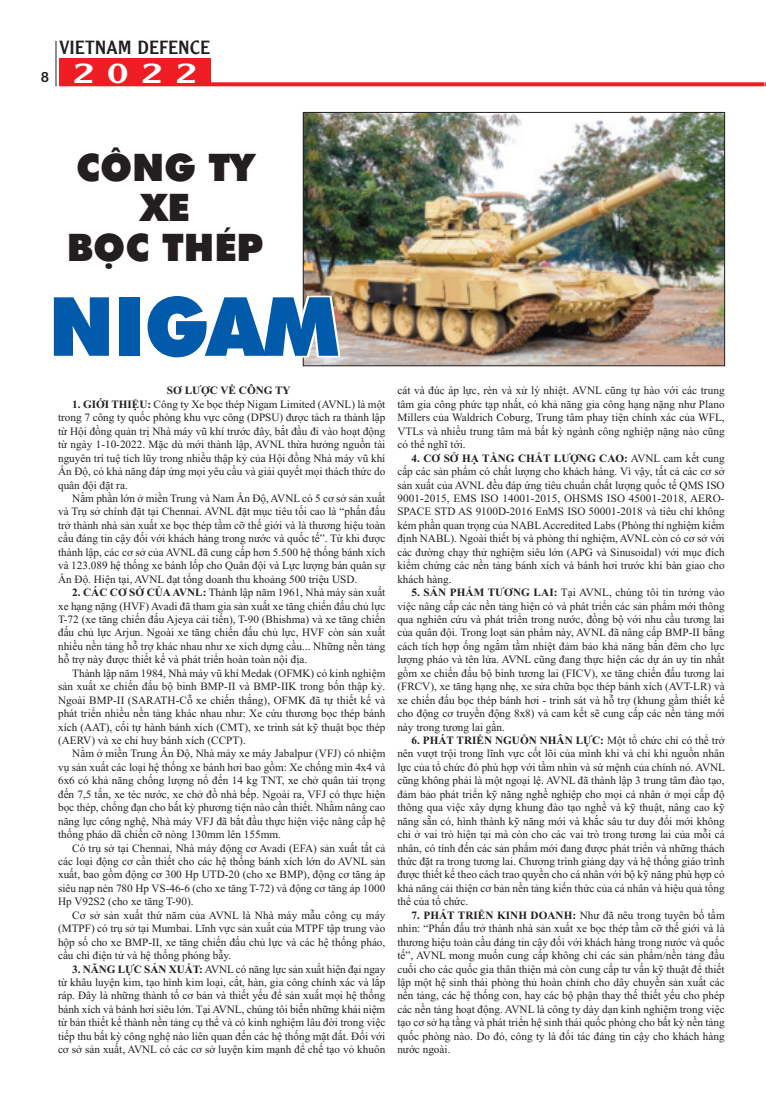
<style>
.page{position:relative;width:766px;height:1106px;background:#fff}
.page>*{position:absolute;margin:0;border:0;box-sizing:border-box;transform-origin:0 0}
.t1{font:81.7px "UTM Futura Extra";letter-spacing:-.005em;color:#015aaa;scale:.94 1}
.t2{font:38px/40px "UTM Futura Extra";letter-spacing:-.005em;color:#231f20;text-align:center}
.t3{font:30px "Vn Clearface Gothic 2";color:#fff;scale:1.47 1}
.t4{font:20px "Vn Clearface Gothic 2";color:#231f20;scale:1.04 1}
.t5{font:14px "Vn Arial Rounded Bold 2";color:#231f20}
.t6{font:11.2px/13.4px "Times New Roman";color:#231f20;text-align:justify}
.t7{font:700 11.2px "Times New Roman";color:#231f20}
.s1{font-weight:700}
</style>
<div class="page">
<svg style="left:210px;top:82px;width:554px;height:4px;background:#ef2e33"></svg>
<div style="left:59px;top:58px;width:151px;height:28px;background:#ee1d23"></div>
<hr style="left:56px;top:41px;width:1px;height:45px;background:#231f20">
<img style="left:305px;top:114px;width:417px;height:250px">
<div style="left:303px;top:112px;width:421px;height:254px;border:1px solid #231f20"></div>
<p class="t5" style="left:41px;top:69px;width:10px">8</p>
<h3 class="t4" style="left:59px;top:35px;width:146px">VIETNAM DEFENCE</h3>
<h3 class="t3" style="left:73px;top:55px;width:86px">2022</h3>
<h2 class="t2" style="left:67px;top:147px;width:198px">CÔNG TY<br>XE<br>BỌC THÉP</h2>
<h1 class="t1" style="left:49px;top:280px;width:310px">NIGAM</h1>
<p class="t7" style="left:167px;top:384px;width:125px">SƠ LƯỢC VỀ CÔNG TY</p>
<p class="t6" style="left:58px;top:397px;width:329px;text-indent:14px"><span class="s1">1. GIỚI THIỆU:</span> Công ty Xe bọc thép Nigam Limited (aVNL) là một trong 7 công ty quốc phòng khu vực công (dPSU) được tách ra thành lập từ Hội đồng quản trị Nhà máy vũ khí trước đây, bắt đầu đi vào hoạt động từ ngày 1-10-2022. Mặc dù mới thành lập, aVNL thừa hưởng nguồn tài nguyên trí tuệ tích lũy trong nhiều thập kỷ của Hội đồng Nhà máy vũ khí Ấn Độ, có khả năng đáp ứng mọi yêu cầu và giải quyết mọi thách thức do quân đội đặt ra.</p>
<p class="t6" style="left:58px;top:491px;width:329px;text-indent:14px">Nằm phần lớn ở miền Trung và Nam Ấn Độ, aVNL có 5 cơ sở sản xuất và Trụ sở chính đặt tại Chennai. aVNL đặt mục tiêu tối cao là “phấn đấu trở thành nhà sản xuất xe bọc thép tầm cỡ thế giới và là thương hiệu toàn cầu đáng tin cậy đối với khách hàng trong nước và quốc tế”. Từ khi được thành lập, các cơ sở của aVNL đã cung cấp hơn 5.500 hệ thống bánh xích và 123.089 hệ thống xe bánh lốp cho Quân đội và Lực lượng bán quân sự Ấn Độ. Hiện tại, aVNL đạt tổng doanh thu khoảng 500 triệu USd.</p>
<p class="t6" style="left:58px;top:585px;width:329px;text-indent:14px"><span class="s1">2. CÁC CƠ SỞ CỦAAVNL:</span> Thành lập năm 1961, Nhà máy sản xuất xe hạng nặng (HVF) avadi đã tham gia sản xuất xe tăng chiến đấu chủ lực T-72 (xe tăng chiến đấu ajeya cải tiến), T-90 (Bhishma) và xe tăng chiến đấu chủ lực arjun. Ngoài xe tăng chiến đấu chủ lực, HVF còn sản xuất nhiều nền tảng hỗ trợ khác nhau như xe xích dựng cầu... Những nền tảng hỗ trợ này được thiết kế và phát triển hoàn toàn nội địa.</p>
<p class="t6" style="left:58px;top:666px;width:329px;text-indent:14px">Thành lập năm 1984, Nhà máy vũ khí Medak (oFMK) có kinh nghiệm sản xuất xe chiến đấu bộ binh BMP-II và BMP-IIK trong bốn thập kỷ.<br>Ngoài BMP-II (SaRaTH-Cỗ xe chiến thắng), oFMK đã tự thiết kế và phát triển nhiều nền tảng khác nhau như: Xe cứu thương bọc thép bánh xích (aaT), cối tự hành bánh xích (CMT), xe trinh sát kỹ thuật bọc thép (aERV) và xe chỉ huy bánh xích (CCPT).</p>
<p class="t6" style="left:58px;top:747px;width:329px;text-indent:14px">Nằm ở miền Trung Ấn Độ, Nhà máy xe máy Jabalpur (VFJ) có nhiệm vụ sản xuất các loại hệ thống xe bánh hơi bao gồm: Xe chống mìn 4x4 và 6x6 có khả năng chống lượng nổ đến 14 kg TNT, xe chở quân tải trọng đến 7,5 tấn, xe téc nước, xe chở đồ nhà bếp. Ngoài ra, VFJ có thực hiện bọc thép, chống đạn cho bất kỳ phương tiện nào cần thiết. Nhằm nâng cao năng lực công nghệ, Nhà máy VFJ đã bắt đầu thực hiện việc nâng cấp hệ thống pháo dã chiến cỡ nòng 130mm lên 155mm.</p>
<p class="t6" style="left:58px;top:841px;width:329px;text-indent:14px">Có trụ sở tại Chennai, Nhà máy động cơ avadi (EFa) sản xuất tất cả các loại động cơ cần thiết cho các hệ thống bánh xích lớn do aVNL sản xuất, bao gồm động cơ 300 Hp UTd-20 (cho xe BMP), động cơ tăng áp siêu nạp nén 780 Hp VS-46-6 (cho xe tăng T-72) và động cơ tăng áp 1000<br>Hp V92S2 (cho xe tăng T-90).</p>
<p class="t6" style="left:58px;top:908px;width:329px;text-indent:14px">Cơ sở sản xuất thứ năm của aVNL là Nhà máy mẫu công cụ máy (MTPF) có trụ sở tại Mumbai. Lĩnh vực sản xuất của MTPF tập trung vào hộp số cho xe BMP-II, xe tăng chiến đấu chủ lực và các hệ thống pháo, cầu chì điện tử và hệ thống phóng bẫy.</p>
<p class="t6" style="left:58px;top:962px;width:329px;text-indent:14px"><span class="s1">3. NĂNG LỰC SẢN XUẤT:</span> aVNL có năng lực sản xuất hiện đại ngay từ khâu luyện kim, tạo hình kim loại, cắt, hàn, gia công chính xác và lắp ráp. Đây là những thành tố cơ bản và thiết yếu để sản xuất mọi hệ thống bánh xích và bánh hơi siêu lớn. Tại aVNL, chúng tôi biến những khái niệm từ bản thiết kế thành nền tảng cụ thể và có kinh nghiệm lâu đời trong việc tiếp thu bất kỳ công nghệ nào liên quan đến các hệ thống mặt đất. Đối với cơ sở sản xuất, aVNL có các cơ sở luyện kim mạnh để chế tạo vỏ khuôn</p>
<p class="t6" style="left:397px;top:384px;width:329px">cát và đúc áp lực, rèn và xử lý nhiệt. aVNL cũng tự hào với các trung tâm gia công phức tạp nhất, có khả năng gia công hạng nặng như Plano Millers của Waldrich Coburg, Trung tâm phay tiện chính xác của WFL, VTLs và nhiều trung tâm mà bất kỳ ngành công nghiệp nặng nào cũng có thể nghĩ tới.</p>
<p class="t6" style="left:397px;top:451px;width:329px;text-indent:14px"><span class="s1">4. CƠ SỞ HẠ TẦNG CHẤT LƯỢNG CAO:</span> aVNL cam kết cung cấp các sản phẩm có chất lượng cho khách hàng. Vì vậy, tất cả các cơ sở sản xuất của aVNL đều đáp ứng tiêu chuẩn chất lượng quốc tế QMS ISo 9001-2015, EMS ISo 14001-2015, oHSMS ISo 45001-2018, aERo-SPaCE STd aS 9100d-2016 EnMS ISo 50001-2018 và tiêu chí không kém phần quan trọng của NaBLaccredited Labs (Phòng thí nghiệm kiểm định NaBL). Ngoài thiết bị và phòng thí nghiệm, aVNL còn có cơ sở với các đường chạy thử nghiệm siêu lớn (aPg và Sinusoidal) với mục đích kiểm chứng các nền tảng bánh xích và bánh hơi trước khi bàn giao cho khách hàng.</p>
<p class="t6" style="left:397px;top:585px;width:329px;text-indent:14px"><span class="s1">5. SẢN PHẨM TƯƠNG LAI:</span> Tại aVNL, chúng tôi tin tưởng vào việc nâng cấp các nền tảng hiện có và phát triển các sản phẩm mới thông qua nghiên cứu và phát triển trong nước, đồng bộ với nhu cầu tương lai của quân đội. Trong loạt sản phẩm này, aVNL đã nâng cấp BMP-II bằng cách tích hợp ống ngắm tầm nhiệt đảm bảo khả năng bắn đêm cho lực lượng pháo và tên lửa. aVNL cũng đang thực hiện các dự án uy tín nhất gồm xe chiến đấu bộ binh tương lai (FICV), xe tăng chiến đấu tương lai (FRCV), xe tăng hạng nhẹ, xe sửa chữa bọc thép bánh xích (aVT-LR) và xe chiến đấu bọc thép bánh hơi - trinh sát và hỗ trợ (khung gầm thiết kế cho động cơ truyền động 8x8) và cam kết sẽ cung cấp các nền tảng mới này trong tương lai gần.</p>
<p class="t6" style="left:397px;top:733px;width:329px;text-indent:14px"><span class="s1">6. PHÁT TRIỂN NGUỒN NHÂN LỰC:</span> Một tổ chức chỉ có thể trở nên vượt trội trong lĩnh vực cốt lõi của mình khi và chỉ khi nguồn nhân lực của tổ chức đó phù hợp với tầm nhìn và sứ mệnh của chính nó. aVNL cũng không phải là một ngoại lệ. aVNL đã thành lập 3 trung tâm đào tạo, đảm bảo phát triển kỹ năng nghề nghiệp cho mọi cá nhân ở mọi cấp độ thông qua việc xây dựng khung đào tạo nghề và kỹ thuật, nâng cao kỹ năng sẵn có, hình thành kỹ năng mới và khắc sâu tư duy đổi mới không chỉ ở vai trò hiện tại mà còn cho các vai trò trong tương lai của mỗi cá nhân, có tính đến các sản phẩm mới đang được phát triển và những thách thức đặt ra trong tương lai. Chương trình giảng dạy và hệ thống giáo trình được thiết kế theo cách trao quyền cho cá nhân với bộ kỹ năng phù hợp có khả năng cải thiện cơ bản nền tảng kiến thức của cá nhân và hiệu quả tổng thể của tổ chức.</p>
<p class="t6" style="left:397px;top:908px;width:329px;text-indent:14px"><span class="s1">7. PHÁT TRIỂN KINH DOANH:</span> Như đã nêu trong tuyên bố tầm nhìn: “Phấn đấu trở thành nhà sản xuất xe bọc thép tầm cỡ thế giới và là thương hiệu toàn cầu đáng tin cậy đối với khách hàng trong nước và quốc tế”, aVNL mong muốn cung cấp không chỉ các sản phẩm/nền tảng đầu cuối cho các quốc gia thân thiện mà còn cung cấp tư vấn kỹ thuật để thiết lập một hệ sinh thái phòng thủ hoàn chỉnh cho dây chuyền sản xuất các nền tảng, các hệ thống con, hay các bộ phận thay thế thiết yếu cho phép các nền tảng hoạt động. aVNL là công ty dày dạn kinh nghiệm trong việc tạo cơ sở hạ tầng và phát triển hệ sinh thái quốc phòng cho bất kỳ nền tảng quốc phòng nào. do đó, công ty là đối tác đáng tin cậy cho khách hàng nước ngoài.</p>
</div>
